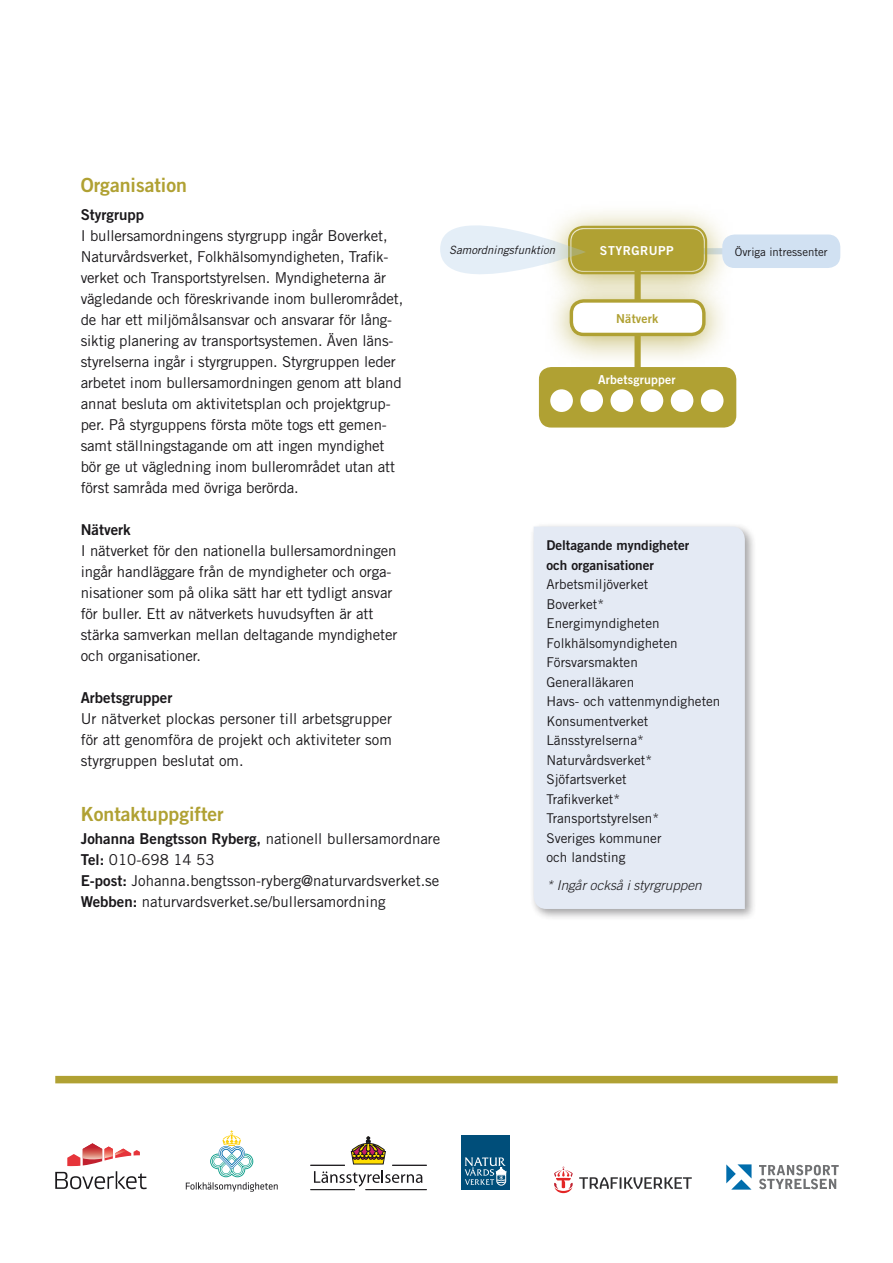
<style>
.page{position:relative;width:893px;height:1263px;background:#fff}
.page>*{position:absolute;margin:0;border:0;box-sizing:border-box;transform-origin:0 0}
.t1{font:19.5px "Trade Gothic LT Bold Two";color:#b0a133}
.t2{font:15px/21px "Trade Gothic LT";letter-spacing:-.01em;color:#1a181b}
.t3{font:15px "Trade Gothic LT Bold Two";color:#1a181b}
.t4{font:13.5px/19.5px "Trade Gothic LT";color:#1a181b}
.t5{font:13.5px/19.5px "Trade Gothic LT Bold Two";color:#1a181b}
.t6{font:italic 300 13.5px "Trade Gothic LT";color:#1a181b}
.t7{font:12.3px "Trade Gothic LT Bold Two";letter-spacing:.015em;color:#fff}
.t8{font:12.3px "Trade Gothic LT Bold Two";letter-spacing:.04em;color:#fff}
.t9{font:12.3px "Trade Gothic LT Bold Two";letter-spacing:.015em;color:#b0a133}
.t10{font:italic 11.4px "Trade Gothic LT";color:#1a181b}
.t11{font:11.4px "Trade Gothic LT";color:#1a181b}
.s1{font-family:"Trade Gothic LT Bold Two"}
</style>
<div class="page">
<div style="left:530px;top:523px;width:228px;height:399px;background:#1a181b;opacity:.4"></div>
<div style="left:534px;top:527px;width:211px;height:382px;background:#e4eaf4"></div>
<div style="left:461px;top:1135px;width:48px;height:54px;background:#004e7a"></div>
<svg style="left:465px;top:1157px;width:41px;height:29px"></svg>
<svg style="left:186px;top:1130px;width:92px;height:61px"></svg>
<svg style="left:579px;top:1177px;width:113px;height:12px"></svg>
<svg style="left:554px;top:1166px;width:19px;height:27px"></svg>
<svg style="left:726px;top:1164px;width:25px;height:25px"></svg>
<svg style="left:759px;top:1165px;width:80px;height:24px"></svg>
<svg style="left:314px;top:1170px;width:108px;height:16px"></svg>
<hr style="left:310px;top:1165px;width:35px;height:1px;background:#1a181b">
<hr style="left:392px;top:1165px;width:35px;height:1px;background:#1a181b">
<hr style="left:365px;top:1189px;width:62px;height:1px;background:#1a181b">
<hr style="left:310px;top:1189px;width:45px;height:1px;background:#1a181b">
<svg style="left:351px;top:1137px;width:35px;height:27px"></svg>
<div style="left:55px;top:1076px;width:783px;height:7px;background:#b0a133"></div>
<div style="left:540px;top:201px;width:195px;height:106px;background:#b0a133;opacity:.75"></div>
<div style="left:571px;top:229px;width:133px;height:42px;background:#b0a133;border-radius:12px"></div>
<div style="left:568px;top:226px;width:139px;height:48px;border:2px solid #b0a133;border-radius:15px"></div>
<div style="left:573px;top:230px;width:130px;height:40px;border:2px solid #b0a133;border-radius:10px"></div>
<div style="left:722px;top:234px;width:118px;height:34px;background:#d1e1f2;border-radius:12px"></div>
<div style="left:634px;top:268px;width:7px;height:103px;background:#b0a133"></div>
<div style="left:542px;top:275px;width:191px;height:94px;background:#b0a133;opacity:.75"></div>
<div style="left:571px;top:301px;width:133px;height:33px;background:#fff;border-radius:12px"></div>
<div style="left:570px;top:299px;width:136px;height:37px;border:3px solid #b0a133;border-radius:12px"></div>
<div style="left:539px;top:367px;width:197px;height:61px;background:#b0a133;border-radius:12px"></div>
<div style="left:550px;top:389px;width:23px;height:23px;background:#fff;border-radius:50%"></div>
<div style="left:580px;top:389px;width:23px;height:23px;background:#fff;border-radius:50%"></div>
<div style="left:610px;top:389px;width:23px;height:23px;background:#fff;border-radius:50%"></div>
<div style="left:641px;top:389px;width:22px;height:23px;background:#fff;border-radius:50%"></div>
<div style="left:671px;top:389px;width:22px;height:23px;background:#fff;border-radius:50%"></div>
<div style="left:701px;top:389px;width:22px;height:23px;background:#fff;border-radius:50%"></div>
<svg style="left:440px;top:224px;width:146px;height:52px"></svg>
<svg style="left:55px;top:1143px;width:92px;height:46px"></svg>
<h1 class="t1" style="left:81px;top:173px;width:108px">Organisation</h1>
<p class="t3" style="left:81px;top:205px;width:65px">Styrgrupp</p>
<p class="t2" style="left:81px;top:225px;width:324px">I bullersamordningens styrgrupp ingår Boverket, Naturvårdsverket, Folkhälsomyndigheten, Trafik&shy;verket och Transportstyrelsen. Myndigheterna är vägledande och föreskrivande inom bullerområdet, de har ett miljömålsansvar och ansvarar för lång&shy;siktig planering av transportsystemen. Även läns&shy;styrelserna ingår i styrgruppen. Styrgruppen leder arbetet inom bullersamordningen genom att bland annat besluta om aktivitetsplan och projektgrup&shy;per. På styrguppens första möte togs ett gemen&shy;samt ställningstagande om att ingen myndighet bör ge ut vägledning inom bullerområdet utan att först samråda med övriga berörda.</p>
<p class="t3" style="left:81px;top:520px;width:51px">Nätverk</p>
<p class="t2" style="left:81px;top:540px;width:318px">I nätverket för den nationella bullersamordningen ingår handläggare från de myndigheter och orga&shy;nisationer som på olika sätt har ett tydligt ansvar för buller. Ett av nätverkets huvudsyften är att stärka samverkan mellan deltagande myndigheter och organisationer.</p>
<p class="t3" style="left:81px;top:688px;width:93px">Arbetsgrupper</p>
<p class="t2" style="left:81px;top:708px;width:313px;text-align:justify">Ur nätverket plockas personer till arbetsgrupper för att genomföra de projekt och aktiviteter som styrgruppen beslutat om.</p>
<h1 class="t1" style="left:81px;top:802px;width:145px">Kontaktuppgifter</h1>
<p class="t2" style="left:81px;top:828px;width:361px"><span class="s1">Johanna Bengtsson Ryberg,</span> nationell bullersamordnare <span class="s1">Tel:</span> 010-698 14 53<br><span class="s1">E-post:</span> Johanna.bengtsson-ryberg@naturvardsverket.se <span class="s1">Webben:</span> naturvardsverket.se/bullersamordning</p>
<p class="t10" style="left:449px;top:243px;width:107px">Samordningsfunktion</p>
<p class="t8" style="left:600px;top:243px;width:75px">STYRGRUPP</p>
<p class="t11" style="left:735px;top:245px;width:94px">Övriga intressenter</p>
<p class="t9" style="left:616px;top:311px;width:44px">Nätverk</p>
<p class="t7" style="left:598px;top:371px;width:79px">Arbetsgrupper</p>
<p class="t5" style="left:546px;top:535px;width:144px">Deltagande myndigheter och organisationer</p>
<p class="t4" style="left:546px;top:574px;width:175px">Arbetsmiljöverket<br>Boverket*<br>Energimyndigheten<br>Folkhälsomyndigheten<br>Försvarsmakten<br>Generalläkaren<br>Havs- och vattenmyndigheten<br>Konsumentverket<br>Länsstyrelserna*<br>Naturvårdsverket*<br>Sjöfartsverket<br>Trafikverket*<br>Transportstyrelsen*<br>Sveriges kommuner<br>och landsting</p>
<p class="t6" style="left:546px;top:877px;width:157px">* Ingår också i styrgruppen</p>
</div>
